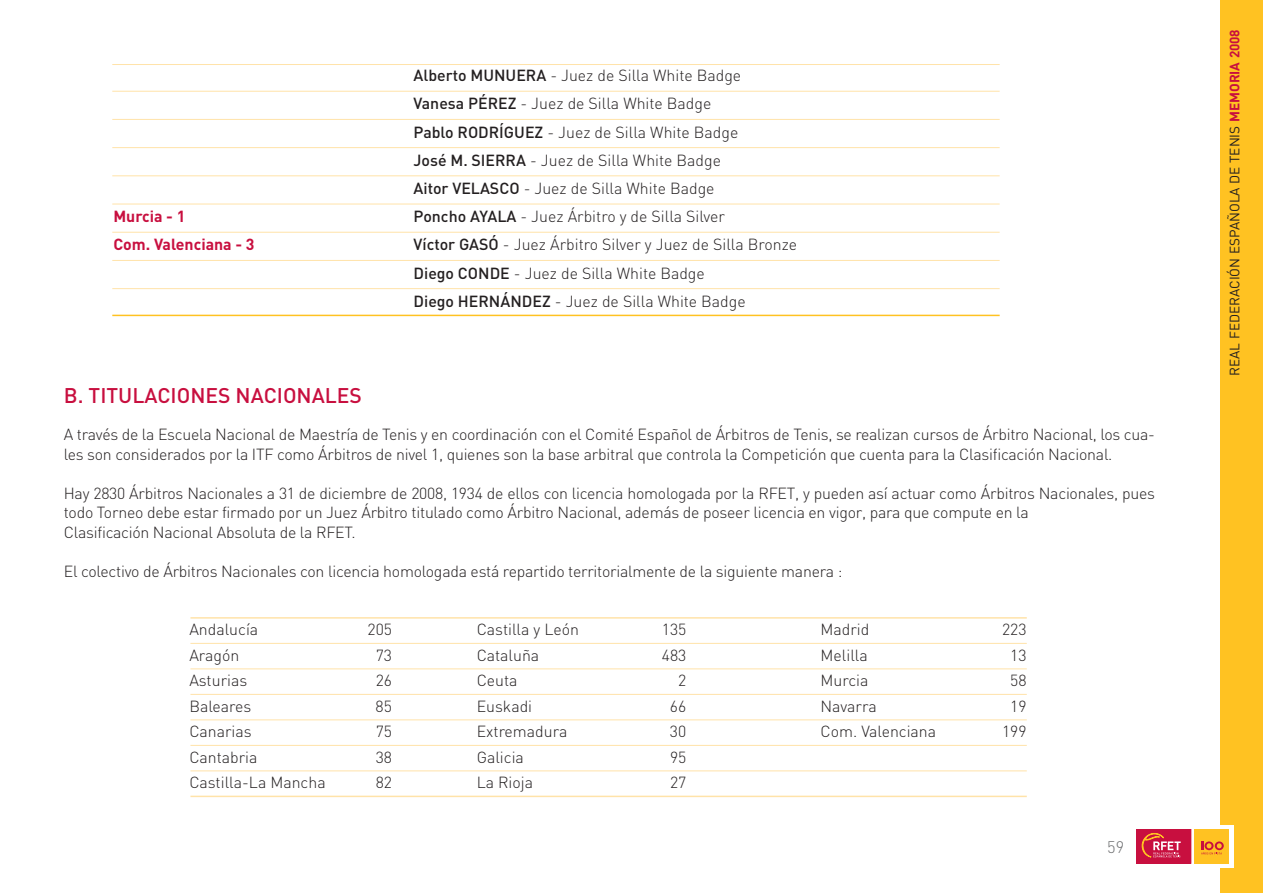
<style>
.page{position:relative;width:1263px;height:893px;background:#fff}
.page>*{position:absolute;margin:0;border:0;box-sizing:border-box;transform-origin:0 0}
.t1{font:500 21px "DIN";color:#c80f3f}
.t2{font:300 16.5px "DIN";color:#6d6e70}
.t3{font:300 15.9px/28.2px "DIN";letter-spacing:-.015em;color:#231f20}
.t4{font:700 15.9px "DIN";color:#c80f3f}
.t5{font:13.5px "DIN";color:#231f20}
.s1{font-weight:500}
.s2{font-weight:700;color:#c80f3f}
</style>
<div class="page">
<div style="left:1220px;top:0;width:43px;height:893px;background:#ffc222"></div>
<div style="left:1132px;top:825px;width:101px;height:42px;background:#fff"></div>
<svg style="left:1191px;top:829px;width:38px;height:34px"></svg>
<div style="left:1136px;top:829px;width:55px;height:34px;background:#c80f3f"></div>
<div style="left:1194px;top:829px;width:34px;height:34px;background:#ffc222"></div>
<svg style="left:1201px;top:841px;width:23px;height:13px"></svg>
<svg style="left:1141px;top:833px;width:40px;height:24px"></svg>
<hr style="left:112px;top:64px;width:888px;height:1px;background:#ffe3a9">
<hr style="left:112px;top:91px;width:888px;height:1px;background:#ffe3a9">
<hr style="left:112px;top:119px;width:888px;height:1px;background:#ffe3a9">
<hr style="left:112px;top:147px;width:888px;height:1px;background:#ffe3a9">
<hr style="left:112px;top:175px;width:888px;height:1px;background:#ffe3a9">
<hr style="left:112px;top:204px;width:888px;height:1px;background:#ffe3a9">
<hr style="left:112px;top:232px;width:888px;height:1px;background:#ffe3a9">
<hr style="left:112px;top:260px;width:888px;height:1px;background:#ffe3a9">
<hr style="left:112px;top:288px;width:888px;height:1px;background:#ffe3a9">
<hr style="left:112px;top:315px;width:888px;height:1px;background:#ffc222">
<hr style="left:190px;top:643px;width:837px;height:1px;background:#ffe3a9">
<hr style="left:190px;top:617px;width:837px;height:2px;background:#ffe3a9">
<hr style="left:190px;top:668px;width:837px;height:1px;background:#ffe3a9">
<hr style="left:190px;top:694px;width:837px;height:1px;background:#ffe3a9">
<hr style="left:190px;top:719px;width:837px;height:1px;background:#ffe3a9">
<hr style="left:190px;top:745px;width:837px;height:1px;background:#ffe3a9">
<hr style="left:190px;top:770px;width:837px;height:1px;background:#ffe3a9">
<hr style="left:190px;top:796px;width:837px;height:1px;background:#ffe3a9">
<p class="t3" style="left:414px;top:63px;width:329px"><span class="s1">Alberto MUNUERA</span> - Juez de Silla White Badge <span class="s1">Vanesa PÉREZ</span> - Juez de Silla White Badge <span class="s1">Pablo RODRÍGUEZ</span> - Juez de Silla White Badge <span class="s1">José M. SIERRA</span> - Juez de Silla White Badge <span class="s1">Aitor VELASCO</span> - Juez de Silla White Badge</p>
<p class="t4" style="left:113px;top:211px;width:74px">Murcia - 1</p>
<p class="t3" style="left:414px;top:204px;width:313px"><span class="s1">Poncho AYALA</span> - Juez Árbitro y de Silla Silver</p>
<p class="t4" style="left:113px;top:239px;width:143px">Com. Valenciana - 3</p>
<p class="t3" style="left:414px;top:232px;width:385px"><span class="s1">Víctor GASÓ</span> - Juez Árbitro Silver y Juez de Silla Bronze<br><span class="s1">Diego CONDE</span> - Juez de Silla White Badge<br><span class="s1">Diego HERNÁNDEZ</span> - Juez de Silla White Badge</p>
<h1 class="t1" style="left:64px;top:388px;width:300px">B. TITULACIONES NACIONALES</h1>
<p class="t3" style="left:64px;top:427px;width:1092px;line-height:19.5px">A través de la Escuela Nacional de Maestría de Tenis y en coordinación con el Comité Español de Árbitros de Tenis, se realizan cursos de Árbitro Nacional, los cua&shy;les son considerados por la ITF como Árbitros de nivel 1, quienes son la base arbitral que controla la Competición que cuenta para la Clasificación Nacional.</p>
<p class="t3" style="left:64px;top:485px;width:1093px;line-height:19.5px">Hay 2830 Árbitros Nacionales a 31 de diciembre de 2008, 1934 de ellos con licencia homologada por la RFET, y pueden así actuar como Árbitros Nacionales, pues todo Torneo debe estar firmado por un Juez Árbitro titulado como Árbitro Nacional, además de poseer licencia en vigor, para que compute en la<br>Clasificación Nacional Absoluta de la RFET.</p>
<p class="t3" style="left:64px;top:559px;width:780px">El colectivo de Árbitros Nacionales con licencia homologada está repartido territorialmente de la siguiente manera :</p>
<p class="t3" style="left:189px;top:617px;width:70px">Andalucía</p>
<p class="t3" style="left:367px;top:617px;width:26px">205</p>
<p class="t3" style="left:477px;top:617px;width:104px">Castilla y León</p>
<p class="t3" style="left:662px;top:617px;width:26px">135</p>
<p class="t3" style="left:820px;top:617px;width:50px">Madrid</p>
<p class="t3" style="left:1002px;top:617px;width:26px">223</p>
<p class="t3" style="left:189px;top:643px;width:52px">Aragón</p>
<p class="t3" style="left:376px;top:643px;width:18px">73</p>
<p class="t3" style="left:477px;top:643px;width:64px">Cataluña</p>
<p class="t3" style="left:662px;top:643px;width:26px">483</p>
<p class="t3" style="left:820px;top:643px;width:49px">Melilla</p>
<p class="t3" style="left:1010px;top:643px;width:18px">13</p>
<p class="t3" style="left:189px;top:668px;width:59px">Asturias</p>
<p class="t3" style="left:376px;top:668px;width:18px">26</p>
<p class="t3" style="left:477px;top:668px;width:42px">Ceuta</p>
<p class="t3" style="left:678px;top:668px;width:10px">2</p>
<p class="t3" style="left:820px;top:668px;width:49px">Murcia</p>
<p class="t3" style="left:1010px;top:668px;width:18px">58</p>
<p class="t3" style="left:189px;top:694px;width:63px">Baleares</p>
<p class="t3" style="left:376px;top:694px;width:18px">85</p>
<p class="t3" style="left:477px;top:694px;width:57px">Euskadi</p>
<p class="t3" style="left:670px;top:694px;width:18px">66</p>
<p class="t3" style="left:820px;top:694px;width:58px">Navarra</p>
<p class="t3" style="left:1010px;top:694px;width:18px">19</p>
<p class="t3" style="left:189px;top:719px;width:64px">Canarias</p>
<p class="t3" style="left:376px;top:719px;width:18px">75</p>
<p class="t3" style="left:477px;top:719px;width:92px">Extremadura</p>
<p class="t3" style="left:670px;top:719px;width:18px">30</p>
<p class="t3" style="left:820px;top:719px;width:117px">Com. Valenciana</p>
<p class="t3" style="left:1002px;top:719px;width:26px">199</p>
<p class="t3" style="left:189px;top:745px;width:70px">Cantabria</p>
<p class="t3" style="left:376px;top:745px;width:18px">38</p>
<p class="t3" style="left:477px;top:745px;width:49px">Galicia</p>
<p class="t3" style="left:670px;top:745px;width:18px">95</p>
<p class="t3" style="left:189px;top:770px;width:138px">Castilla-La Mancha</p>
<p class="t3" style="left:376px;top:770px;width:18px">82</p>
<p class="t3" style="left:477px;top:770px;width:58px">La Rioja</p>
<p class="t3" style="left:670px;top:770px;width:18px">27</p>
<p class="t2" style="left:1107px;top:841px;width:18px">59</p>
<p class="t5" style="left:1230px;top:376px;width:348px;rotate:-90deg">REAL FEDERACIÓN ESPAÑOLA DE TENIS <span class="s2">MEMORIA 2008</span></p>
</div>
